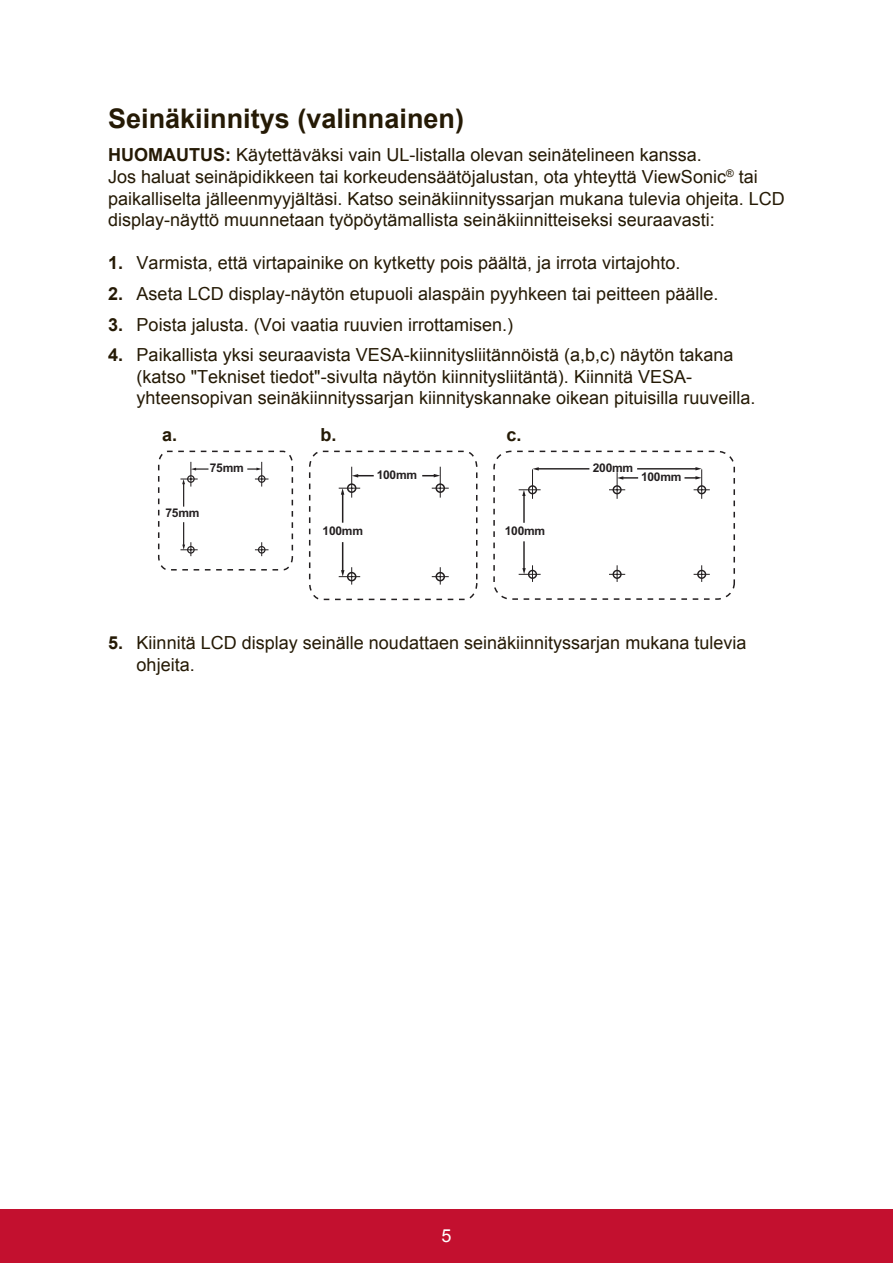
<style>
.page{position:relative;width:893px;height:1263px;background:#fff}
.page>*{position:absolute;margin:0;border:0;box-sizing:border-box;transform-origin:0 0}
.t1{font:700 27px "Arial";color:#251a05}
.t2{font:18px/21.6px "Arial";color:#251a05}
.t3{font:700 18px "Arial";color:#251a05}
.t4{font:18px "Arial";color:#fff}
.t5{font:700 12px "Arial";letter-spacing:-.02em;color:#231f20}
.s1{font-weight:700}
</style>
<div class="page">
<div style="left:0;top:1210px;width:892px;height:53px;background:#c3102f"></div>
<svg style="left:158px;top:450px;width:136px;height:121px"></svg>
<svg style="left:308px;top:450px;width:170px;height:150px"></svg>
<hr style="left:532px;top:469px;width:1px;height:30px;background:#231f20">
<svg style="left:518px;top:485px;width:22px;height:97px"></svg>
<hr style="left:537px;top:468px;width:52px;height:1px;background:#231f20">
<svg style="left:532px;top:467px;width:6px;height:3px"></svg>
<svg style="left:609px;top:467px;width:100px;height:115px"></svg>
<div style="left:493px;top:450px;width:241px;height:150px;border:2px dashed #231f20;border-radius:17px"></div>
<h1 class="t1" style="left:108px;top:100px;width:357px">Seinäkiinnitys (valinnainen)</h1>
<p class="t2" style="left:108px;top:144px;width:678px"><span class="s1">HUOMAUTUS:</span> Käytettäväksi vain UL-listalla olevan seinätelineen kanssa.<br>Jos haluat seinäpidikkeen tai korkeudensäätöjalustan, ota yhteyttä ViewSonic<sup>®</sup> tai paikalliselta jälleenmyyjältäsi. Katso seinäkiinnityssarjan mukana tulevia ohjeita. LCD display-näyttö muunnetaan työpöytämallista seinäkiinnitteiseksi seuraavasti:</p>
<p class="t2" style="left:108px;top:252px;width:573px"><span class="s1">1.</span> Varmista, että virtapainike on kytketty pois päältä, ja irrota virtajohto.</p>
<p class="t2" style="left:108px;top:283px;width:611px"><span class="s1">2.</span> Aseta LCD display-näytön etupuoli alaspäin pyyhkeen tai peitteen päälle.</p>
<p class="t2" style="left:108px;top:314px;width:406px"><span class="s1">3.</span> Poista jalusta. (Voi vaatia ruuvien irrottamisen.)</p>
<p class="t2" style="left:136px;top:344px;width:620px;text-indent:-28px"><span class="s1">4.</span> Paikallista yksi seuraavista VESA-kiinnitysliitännöistä (a,b,c) näytön takana (katso "Tekniset tiedot"-sivulta näytön kiinnitysliitäntä). Kiinnitä VESA&shy;yhteensopivan seinäkiinnityssarjan kiinnityskannake oikean pituisilla ruuveilla.</p>
<p class="t3" style="left:162px;top:423px;width:17px">a.</p>
<p class="t3" style="left:320px;top:423px;width:18px">b.</p>
<p class="t3" style="left:506px;top:423px;width:17px">c.</p>
<p class="t5" style="left:210px;top:460px;width:35px">75mm</p>
<p class="t5" style="left:165px;top:505px;width:35px">75mm</p>
<p class="t5" style="left:376px;top:466px;width:42px">100mm</p>
<p class="t5" style="left:322px;top:523px;width:42px">100mm</p>
<p class="t5" style="left:504px;top:522px;width:42px">100mm</p>
<p class="t5" style="left:592px;top:459px;width:42px">200mm</p>
<p class="t5" style="left:640px;top:468px;width:42px">100mm</p>
<p class="t2" style="left:136px;top:632px;width:611px;text-indent:-28px"><span class="s1">5.</span> Kiinnitä LCD display seinälle noudattaen seinäkiinnityssarjan mukana tulevia ohjeita.</p>
<p class="t4" style="left:441px;top:1223px;width:12px">5</p>
</div>
